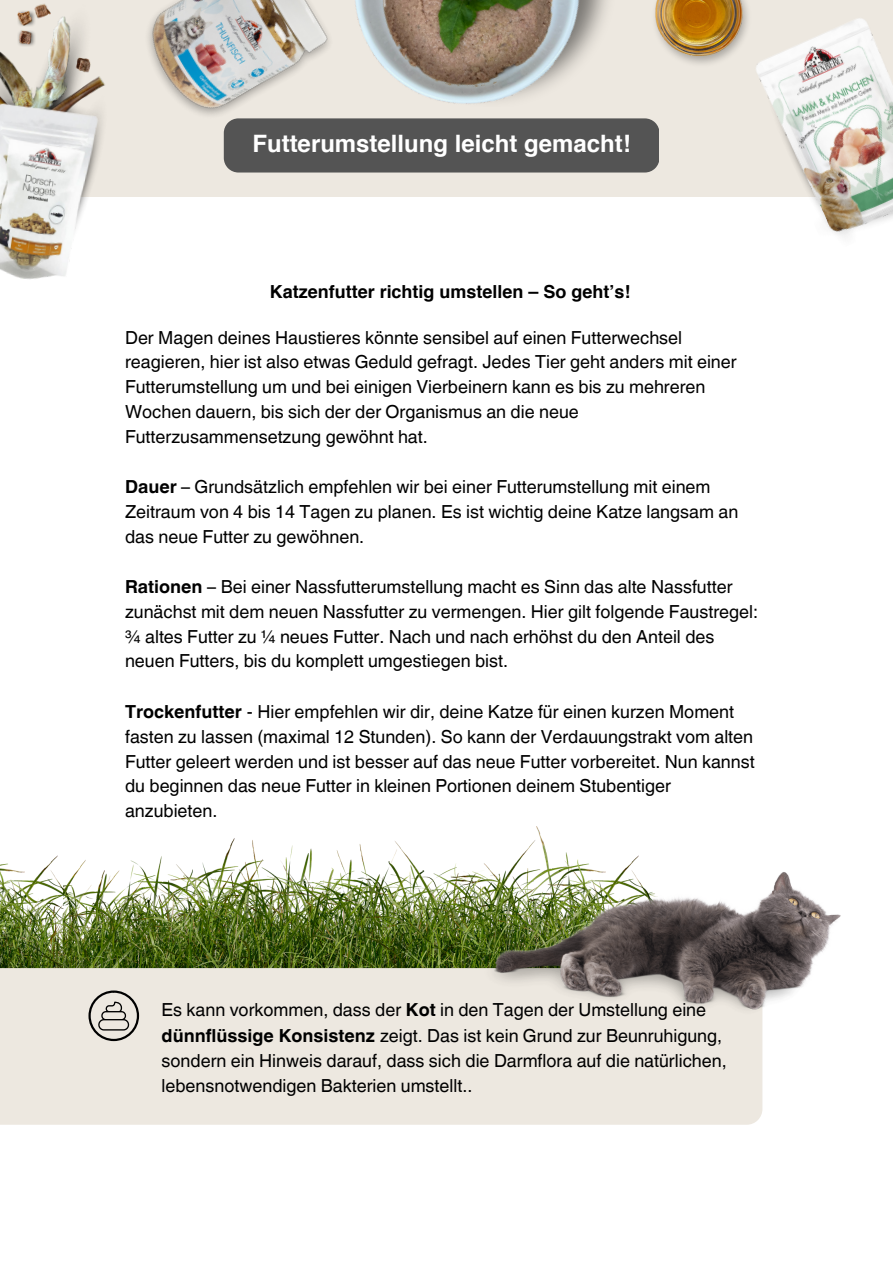
<style>
.page{position:relative;width:893px;height:1264px;background:#fff}
.page>*{position:absolute;margin:0;border:0;box-sizing:border-box;transform-origin:0 0}
.t1{font:700 24px "Helvetica";color:#fff}
.t2{font:18px/24.8px "Helvetica World";color:#000}
.t3{font:700 18px "Helvetica";color:#000}
.s1{font-weight:700}
</style>
<div class="page">
<div style="left:0;top:0;width:892px;height:197px;background:#ede8e0"></div>
<svg style="left:644px;top:118px;width:15px;height:54px"></svg>
<img style="left:655px;top:0;width:68px;height:64px">
<img style="left:0;top:3px;width:76px;height:86px">
<img style="left:0;top:855px;width:64px;height:113px">
<img style="left:64px;top:826px;width:575px;height:142px">
<div style="left:0;top:968px;width:762px;height:156px;background:#ede8e0"></div>
<svg style="left:88px;top:990px;width:51px;height:51px;background:#bdb9b3"></svg>
<img style="left:484px;top:869px;width:357px;height:145px">
<img style="left:395px;top:0;width:249px;height:172px">
<img style="left:723px;top:0;width:169px;height:237px">
<img style="left:76px;top:0;width:319px;height:173px">
<img style="left:0;top:89px;width:113px;height:190px">
<p class="t1" style="left:252px;top:133px;width:380px">Futterumstellung leicht gemacht!</p>
<p class="t3" style="left:270px;top:284px;width:362px">Katzenfutter richtig umstellen – So geht’s!</p>
<p class="t2" style="left:125px;top:325px;width:613px">Der Magen deines Haustieres könnte sensibel auf einen Futterwechsel reagieren, hier ist also etwas Geduld gefragt. Jedes Tier geht anders mit einer Futterumstellung um und bei einigen Vierbeinern kann es bis zu mehreren Wochen dauern, bis sich der der Organismus an die neue Futterzusammensetzung gewöhnt hat.</p>
<p class="t2" style="left:125px;top:474px;width:614px"><span class="s1">Dauer</span> – Grundsätzlich empfehlen wir bei einer Futterumstellung mit einem<br>Zeitraum von 4 bis 14 Tagen zu planen. Es ist wichtig deine Katze langsam an das neue Futter zu gewöhnen.</p>
<p class="t2" style="left:125px;top:574px;width:634px"><span class="s1">Rationen</span> – Bei einer Nassfutterumstellung macht es Sinn das alte Nassfutter zunächst mit dem neuen Nassfutter zu vermengen. Hier gilt folgende Faustregel: ¾ altes Futter zu ¼ neues Futter. Nach und nach erhöhst du den Anteil des neuen Futters, bis du komplett umgestiegen bist.</p>
<p class="t2" style="left:125px;top:699px;width:631px"><span class="s1">Trockenfutter</span> - Hier empfehlen wir dir, deine Katze für einen kurzen Moment fasten zu lassen (maximal 12 Stunden). So kann der Verdauungstrakt vom alten Futter geleert werden und ist besser auf das neue Futter vorbereitet. Nun kannst du beginnen das neue Futter in kleinen Portionen deinem Stubentiger anzubieten.</p>
<p class="t2" style="left:161px;top:997px;width:566px">Es kann vorkommen, dass der <span class="s1">Kot</span> in den Tagen der Umstellung eine <span class="s1">dünnflüssige Konsistenz</span> zeigt. Das ist kein Grund zur Beunruhigung, sondern ein Hinweis darauf, dass sich die Darmflora auf die natürlichen, lebensnotwendigen Bakterien umstellt..</p>
</div>
